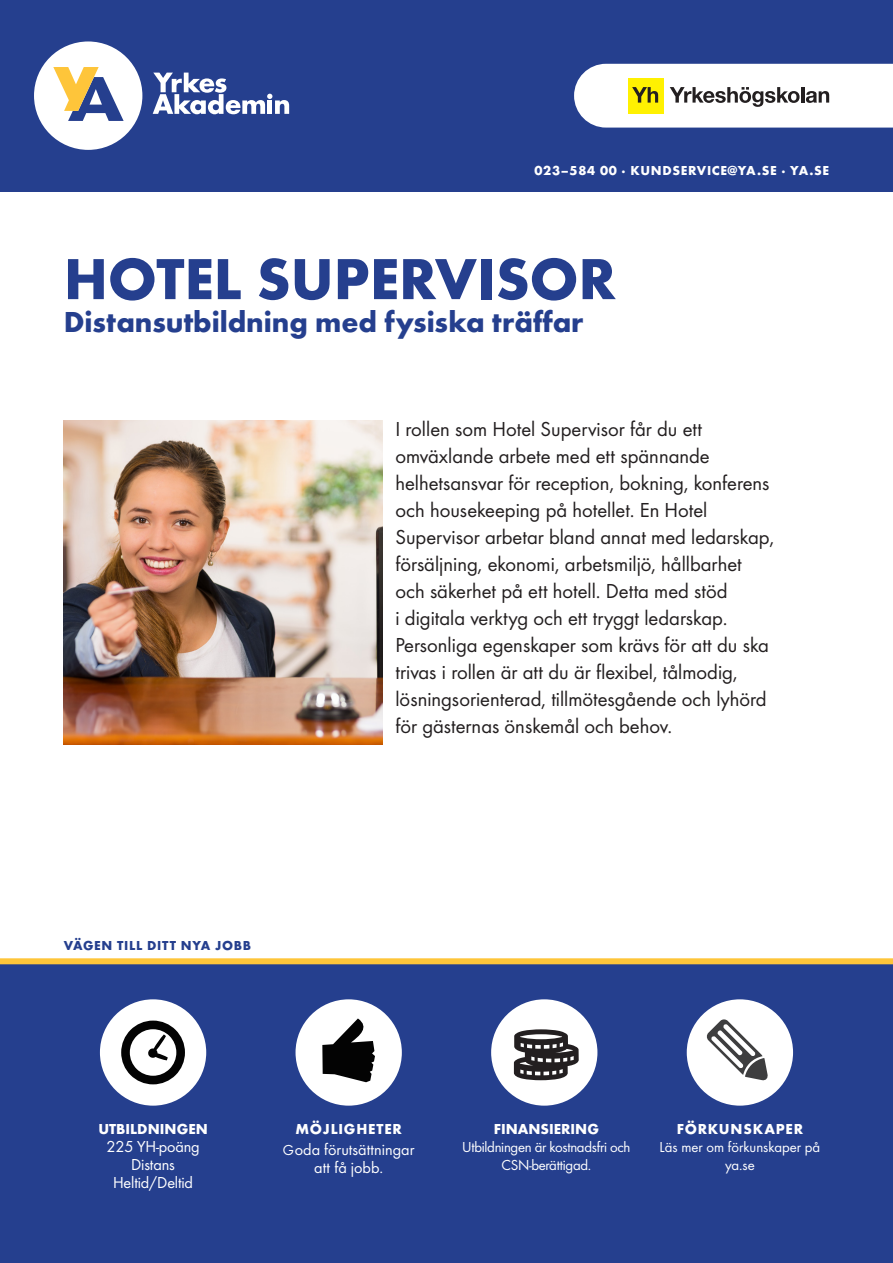
<style>
.page{position:relative;width:893px;height:1263px;background:#fff}
.page>*{position:absolute;margin:0;border:0;box-sizing:border-box;transform-origin:0 0}
.Underrubrik{font:700 60px "Futura";letter-spacing:-.005em;color:#253f8e}
.Underrubrik-2{font:700 30px "Futura";letter-spacing:-.005em;color:#253f8e}
.Ingress{font:21px/27px "Futura Boo";color:#231f20}
.Rub3{font:16.5px/18px "Futura Boo";letter-spacing:-.01em;color:#fff;text-align:center}
.Rub3-2{font:15px/18px "Futura Boo";letter-spacing:-.02em;color:#fff;text-align:center}
.Bröd1_Futura{font:15px/18px "Futura Boo";color:#fff;text-align:center}
.Rub3-3{font:700 15px "Futura";letter-spacing:.01em;color:#fff}
.Rub3-4{font:700 15px "Futura";letter-spacing:.05em;color:#fff}
.Rub3-5{font:700 13.5px "Futura";letter-spacing:.05em;color:#fff}
.Rub3-6{font:700 13.5px "Futura";letter-spacing:.05em;color:#253f8e}
.s1{font-size:15px}
</style>
<div class="page">
<div style="left:0;top:0;width:893px;height:191px;background:#253f8e"></div>
<div style="left:34px;top:41px;width:108px;height:109px;background:#fff;border-radius:50%"></div>
<svg style="left:53px;top:67px;width:71px;height:54px"></svg>
<svg style="left:153px;top:73px;width:136px;height:41px"></svg>
<div style="left:0;top:961px;width:893px;height:302px;background:#253f8e"></div>
<div style="left:0;top:958px;width:893px;height:6px;background:#fec53a"></div>
<svg style="left:574px;top:64px;width:319px;height:64px;background:#eaeadf"></svg>
<div style="left:100px;top:999px;width:106px;height:107px;background:#fff;border-radius:50%"></div>
<svg style="left:121px;top:1020px;width:64px;height:64px"></svg>
<div style="left:296px;top:999px;width:106px;height:107px;background:#fff;border-radius:50%"></div>
<svg style="left:322px;top:1018px;width:53px;height:64px"></svg>
<div style="left:491px;top:999px;width:106px;height:107px;background:#fff;border-radius:50%"></div>
<svg style="left:514px;top:1029px;width:65px;height:51px"></svg>
<div style="left:687px;top:999px;width:106px;height:107px;background:#fff;border-radius:50%"></div>
<svg style="left:706px;top:1019px;width:62px;height:62px"></svg>
<img style="left:64px;top:420px;width:319px;height:325px">
<p class="Rub3-5" style="left:534px;top:160px;width:296px">023–584 00 · KUNDSERVICE@YA.SE · YA.SE</p>
<p class="Underrubrik" style="left:64px;top:235px;width:554px">HOTEL SUPERVISOR</p>
<p class="Underrubrik-2" style="left:64px;top:300px;width:521px">Distansutbildning med fysiska träffar</p>
<p class="Ingress" style="left:395px;top:414px;width:380px">I rollen som Hotel Supervisor får du ett omväxlande arbete med ett spännande helhetsansvar för reception, bokning, konferens och housekeeping på hotellet. En Hotel Supervisor arbetar bland annat med ledarskap, försäljning, ekonomi, arbetsmiljö, hållbarhet och säkerhet på ett hotell. Detta med stöd<br>i digitala verktyg och ett tryggt ledarskap.<br>Personliga egenskaper som krävs för att du ska trivas i rollen är att du är flexibel, tålmodig, lösningsorienterad, tillmötesgående och lyhörd för gästernas önskemål och behov.</p>
<p class="Rub3-6" style="left:64px;top:935px;width:189px">VÄGEN TILL DITT NYA JOBB</p>
<p class="Rub3-3" style="left:98px;top:1117px;width:111px">UTBILDNINGEN</p>
<p class="Rub3" style="left:106px;top:1136px;width:95px">225 YH-poäng</p>
<p class="Rub3" style="left:131px;top:1154px;width:45px">Distans</p>
<p class="Rub3" style="left:113px;top:1172px;width:81px">Heltid/Deltid</p>
<p class="Rub3-4" style="left:295px;top:1117px;width:108px">MÖJLIGHETER</p>
<p class="Rub3" style="left:283px;top:1139px;width:133px"><span class="s1">G</span>oda förutsättningar att få jobb.</p>
<p class="Rub3-3" style="left:494px;top:1117px;width:107px">FINANSIERING</p>
<p class="Rub3-2" style="left:462px;top:1137px;width:170px">Utbildningen är kostnadsfri och<br>CSN-berättigad.</p>
<p class="Rub3-4" style="left:677px;top:1117px;width:128px">FÖRKUNSKAPER</p>
<p class="Bröd1_Futura" style="left:660px;top:1137px;width:162px">Läs mer om förkunskaper på ya.se</p>
</div>
